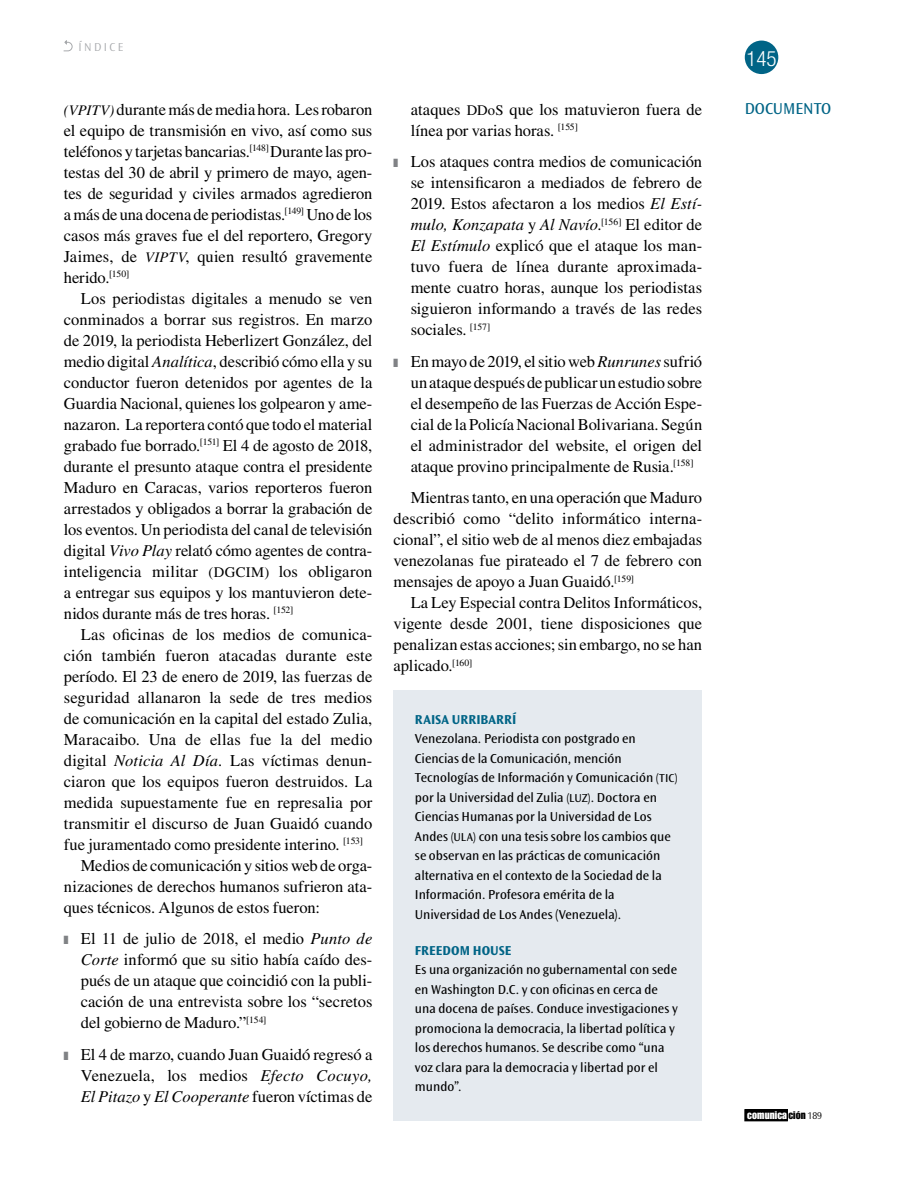
<style>
.page{position:relative;width:915px;height:1191px;background:#fff}
.page>*{position:absolute;margin:0;border:0;box-sizing:border-box;transform-origin:0 0}
.t1{font:300 condensed 21px "Helvetica Neue LT Std";color:#fff}
.t2{font:16.5px/21px "Times LT Std";letter-spacing:-.005em;color:#000;text-align:justify}
.t3{font:16.5px "Ocean Sans Std";color:#006486}
.t4{font:13.5px/19.5px "Ocean Sans Std";color:#000}
.t5{font:700 13.5px "Ocean Sans Std";letter-spacing:.005em;color:#006486}
.t6{font:300 12px "Ocean Sans Std";letter-spacing:.2em;color:#a7a9ac}
.t7{font:10.8px "Impact LT Std";letter-spacing:.01em;color:#fff}
.s1{font-style:italic;font-size:14.7px}
.s2{font-style:italic}
.s3{font-size:14.7px}
.s4{color:#808285}
.s5{font-size:12px}
.s6{color:#000}
.s7{font-family:"Ocean Sans Std";font-weight:300;font-size:10.2px;color:#000}
</style>
<div class="page">
<div style="left:744px;top:41px;width:34px;height:33px;background:#006486;border-radius:50%"></div>
<div style="left:744px;top:1109px;width:43px;height:11px;background:#000"></div>
<div style="left:744px;top:1109px;width:43px;height:12px;border:1px solid #000"></div>
<svg style="left:64px;top:40px;width:8px;height:11px"></svg>
<div style="left:393px;top:690px;width:309px;height:431px;background:#e5eaef"></div>
<p class="t6" style="left:78px;top:40px;width:46px">ÍNDICE</p>
<p class="t2" style="left:64px;top:98px;width:310px"><span class="s1">(VPITV)</span> durante más de media hora. Les robaron el equipo de transmisión en vivo, así como sus teléfonos y tarjetas bancarias.<sup>[148]</sup> Durante las pro&shy;testas del 30 de abril y primero de mayo, agen&shy;tes de seguridad y civiles armados agredieron a más de una docena de periodistas.<sup>[149]</sup> Uno de los casos más graves fue el del reportero, Gregory Jaimes, de <span class="s1">VIPTV</span>, quien resultó gravemente herido.<sup>[150]</sup></p>
<p class="t2" style="left:64px;top:287px;width:310px;text-indent:17px">Los periodistas digitales a menudo se ven conminados a borrar sus registros. En marzo de 2019, la periodista Heberlizert González, del medio digital <span class="s2">Analítica</span>, describió cómo ella y su conductor fueron detenidos por agentes de la Guardia Nacional, quienes los golpearon y ame&shy;nazaron. La reportera contó que todo el material grabado fue borrado.<sup>[151]</sup> El 4 de agosto de 2018, durante el presunto ataque contra el presidente Maduro en Caracas, varios reporteros fueron arrestados y obligados a borrar la grabación de los eventos. Un periodista del canal de televisión digital <span class="s2">Vivo Play</span> relató cómo agentes de contra&shy;inteligencia militar <span class="s3">(DGCIM)</span> los obligaron a entregar sus equipos y los mantuvieron dete&shy;nidos durante más de tres horas. <sup>[152]</sup></p>
<p class="t2" style="left:81px;top:623px;width:293px">Las oficinas de los medios de comunica-</p>
<p class="t2" style="left:64px;top:644px;width:310px">ción también fueron atacadas durante este</p>
<p class="t2" style="left:64px;top:665px;width:310px">período. El 23 de enero de 2019, las fuerzas de</p>
<p class="t2" style="left:64px;top:686px;width:310px">seguridad allanaron la sede de tres medios</p>
<p class="t2" style="left:64px;top:707px;width:310px">de comunicación en la capital del estado Zulia,</p>
<p class="t2" style="left:64px;top:728px;width:310px">Maracaibo. Una de ellas fue la del medio</p>
<p class="t2" style="left:64px;top:749px;width:310px">digital <span class="s2">Noticia Al Día.</span> Las víctimas denun-</p>
<p class="t2" style="left:64px;top:770px;width:310px">ciaron que los equipos fueron destruidos. La</p>
<p class="t2" style="left:64px;top:791px;width:310px">medida supuestamente fue en represalia por</p>
<p class="t2" style="left:64px;top:812px;width:310px">transmitir el discurso de Juan Guaidó cuando</p>
<p class="t2" style="left:64px;top:833px;width:300px">fue juramentado como presidente interino. <sup>[153]</sup></p>
<p class="t2" style="left:81px;top:854px;width:293px">Medios de comunicación y sitios web de orga-</p>
<p class="t2" style="left:64px;top:875px;width:310px">nizaciones de derechos humanos sufrieron ata-</p>
<p class="t2" style="left:64px;top:896px;width:258px">ques técnicos. Algunos de estos fueron:</p>
<p class="t2" style="left:81px;top:928px;width:293px;text-indent:-17px"><span class="s4">■</span> El 11 de julio de 2018, el medio <span class="s2">Punto de Corte</span> informó que su sitio había caído des&shy;pués de un ataque que coincidió con la publi&shy;cación de una entrevista sobre los “secretos del gobierno de Maduro.”<sup>[154]</sup></p>
<p class="t2" style="left:81px;top:1043px;width:293px;text-indent:-17px"><span class="s4">■</span> El 4 de marzo, cuando Juan Guaidó regresó a Venezuela, los medios <span class="s2">Efecto Cocuyo, El Pitazo</span> y <span class="s2">El Cooperante</span> fueron víctimas de</p>
<p class="t2" style="left:410px;top:98px;width:293px">ataques <span class="s3">DDoS</span> que los matuvieron fuera de línea por varias horas. <sup>[155]</sup></p>
<p class="t2" style="left:410px;top:151px;width:293px;text-indent:-17px"><span class="s4">■</span> Los ataques contra medios de comunicación se intensificaron a mediados de febrero de 2019. Estos afectaron a los medios <span class="s2">El Estí&shy;mulo, Konzapata</span> y <span class="s2">Al Navío</span>.<sup>[156]</sup> El editor de <span class="s2">El Estímulo</span> explicó que el ataque los man&shy;tuvo fuera de línea durante aproximada&shy;mente cuatro horas, aunque los periodistas siguieron informando a través de las redes sociales. <sup>[157]</sup></p>
<p class="t2" style="left:410px;top:350px;width:293px;text-indent:-17px"><span class="s4">■</span> En mayo de 2019, el sitio web <span class="s2">Runrunes</span> sufrió un ataque después de publicar un estudio sobre el desempeño de las Fuerzas de Acción Espe&shy;cial de la Policía Nacional Bolivariana. Según el administrador del website, el origen del ataque provino principalmente de Rusia.<sup>[158]</sup></p>
<p class="t2" style="left:393px;top:487px;width:310px;text-indent:17px">Mientras tanto, en una operación que Maduro describió como “delito informático interna&shy;cional”, el sitio web de al menos diez embajadas venezolanas fue pirateado el 7 de febrero con mensajes de apoyo a Juan Guaidó.<sup>[159]</sup></p>
<p class="t2" style="left:393px;top:592px;width:310px;text-indent:17px">La Ley Especial contra Delitos Informáticos, vigente desde 2001, tiene disposiciones que penalizan estas acciones; sin embargo, no se han aplicado.<sup>[160]</sup></p>
<p class="t5" style="left:415px;top:712px;width:103px">RAISA URRIBARRÍ</p>
<p class="t4" style="left:415px;top:729px;width:264px">Venezolana. Periodista con postgrado en Ciencias de la Comunicación, mención Tecnologías de Información y Comunicación <span class="s5">(TIC) </span>por la Universidad del Zulia <span class="s5">(LUZ)</span>. Doctora en Ciencias Humanas por la Universidad de Los Andes <span class="s5">(ULA)</span> con una tesis sobre los cambios que se observan en las prácticas de comunicación alternativa en el contexto de la Sociedad de la Información. Profesora emérita de la Universidad de Los Andes (Venezuela).</p>
<p class="t5" style="left:415px;top:943px;width:98px">FREEDOM HOUSE</p>
<p class="t4" style="left:415px;top:960px;width:264px">Es una organización no gubernamental con sede en Washington D.C. y con oficinas en cerca de una docena de países. Conduce investigaciones y promociona la democracia, la libertad política y los derechos humanos. Se describe como “una voz clara para la democracia y libertad por el mundo”.</p>
<p class="t1" style="left:746px;top:46px;width:32px">145</p>
<p class="t3" style="left:744px;top:100px;width:88px">DOCUMENTO</p>
<p class="t7" style="left:747px;top:1108px;width:76px">comunica <span class="s6">ción</span> <span class="s7">189</span></p>
</div>
